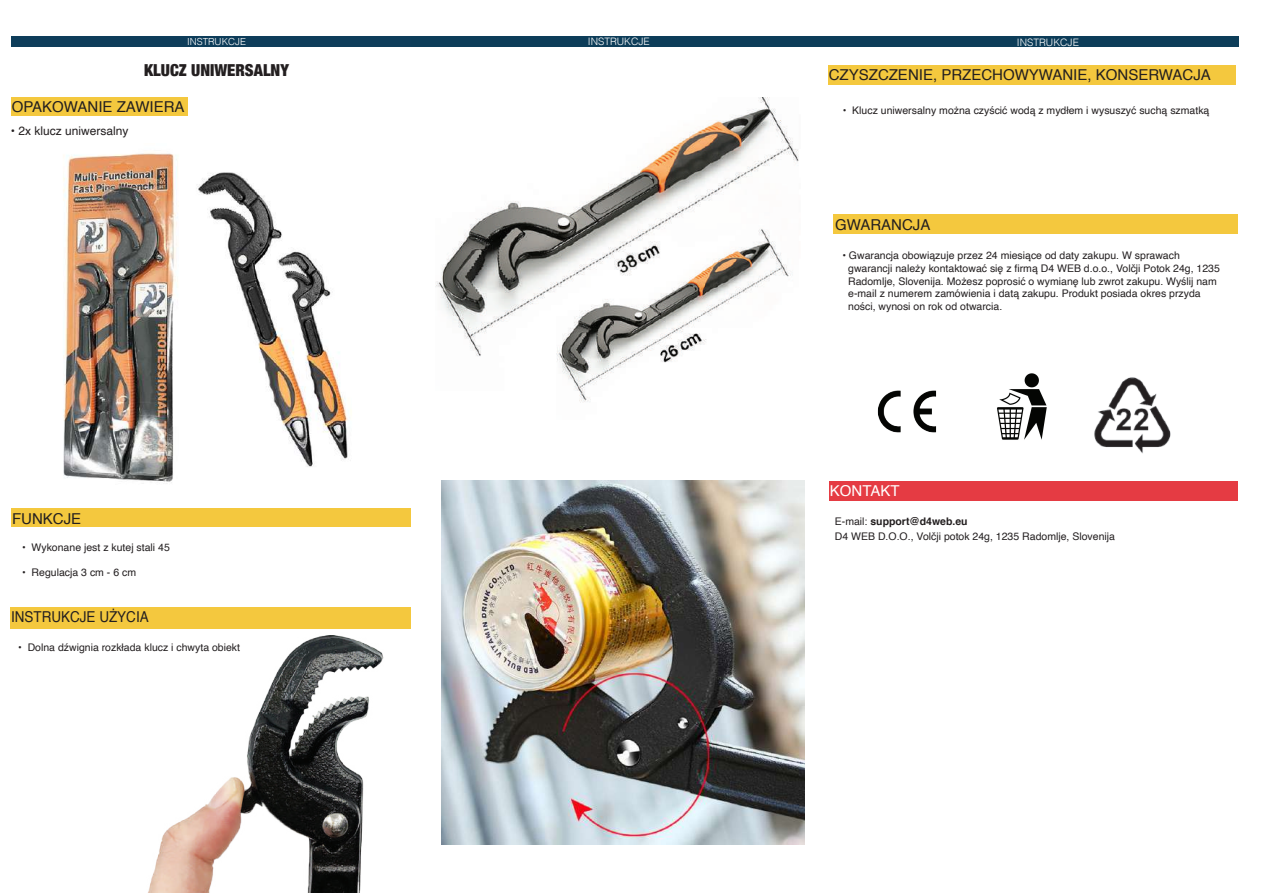
<style>
.page{position:relative;width:1263px;height:893px;background:#fff}
.page>*{position:absolute;margin:0;border:0;box-sizing:border-box;transform-origin:0 0}
.t1{font:900 condensed 16.5px "Helvetica Neue";color:#231f20}
.t2{font:15px "Helvetica";color:#231f20}
.t3{font:15px "Helvetica";color:#231f20;scale:.9 1}
.t4{font:15px "Helvetica";color:#fff}
.t5{font:12px "Helvetica";color:#231f20}
.t6{font:10.5px/12.6px "Helvetica";color:#231f20}
.t7{font:300 10.2px "Helvetica";color:#fff}
.t8{font:300 9.75px "Helvetica";color:#fff}
.s1{font-weight:700}
</style>
<div class="page">
<div style="left:11px;top:97px;width:176px;height:19px;background:#f4c83e"></div>
<div style="left:11px;top:508px;width:399px;height:19px;background:#f4c83e"></div>
<div style="left:11px;top:36px;width:400px;height:11px;background:#0e3d5a"></div>
<div style="left:411px;top:36px;width:418px;height:11px;background:#0d3d59"></div>
<div style="left:11px;top:607px;width:400px;height:21px;background:#f4c83e"></div>
<div style="left:829px;top:36px;width:409px;height:11px;background:#0d3d59"></div>
<div style="left:828px;top:65px;width:408px;height:19px;background:#f4c83e"></div>
<div style="left:833px;top:215px;width:405px;height:19px;background:#f4c83e"></div>
<div style="left:830px;top:481px;width:408px;height:19px;background:#e53b43"></div>
<img style="left:997px;top:373px;width:50px;height:67px">
<img style="left:436px;top:97px;width:363px;height:306px">
<img style="left:1094px;top:377px;width:77px;height:77px">
<img style="left:63px;top:152px;width:285px;height:331px">
<img style="left:130px;top:628px;width:278px;height:265px">
<img style="left:442px;top:481px;width:363px;height:363px">
<img style="left:877px;top:390px;width:60px;height:43px">
<p class="t8" style="left:187px;top:33px;width:60px">INSTRUKCJE</p>
<h1 class="t1" style="left:144px;top:56px;width:146px">KLUCZ UNIWERSALNY</h1>
<h2 class="t2" style="left:12px;top:96px;width:174px">OPAKOWANIE ZAWIERA</h2>
<p class="t5" style="left:11px;top:122px;width:119px">• 2x klucz uniwersalny</p>
<h2 class="t2" style="left:12px;top:507px;width:71px">FUNKCJE</h2>
<p class="t6" style="left:22px;top:542px;width:149px">• Wykonane jest z kutej stali 45</p>
<p class="t6" style="left:22px;top:567px;width:115px">• Regulacja 3 cm - 6 cm</p>
<h2 class="t3" style="left:11px;top:605px;width:154px">INSTRUKCJE UŻYCIA</h2>
<p class="t6" style="left:18px;top:641px;width:223px">• Dolna dźwignia rozkłada klucz i chwyta obiekt</p>
<p class="t7" style="left:588px;top:33px;width:63px">INSTRUKCJE</p>
<p class="t7" style="left:1017px;top:34px;width:63px">INSTRUKCJE</p>
<h2 class="t2" style="left:829px;top:63px;width:383px">CZYSZCZENIE, PRZECHOWYWANIE, KONSERWACJA</h2>
<p class="t6" style="left:843px;top:104px;width:368px">• Klucz uniwersalny można czyścić wodą z mydłem i wysuszyć suchą szmatką</p>
<h2 class="t2" style="left:835px;top:213px;width:97px">GWARANCJA</h2>
<p class="t6" style="left:848px;top:250px;width:373px;text-indent:-6px">• Gwarancja obowiązuje przez 24 miesiące od daty zakupu. W sprawach gwarancji należy kontaktować się z firmą D4 WEB d.o.o., Volčji Potok 24g, 1235<br>Radomlje, Slovenija. Możesz poprosić o wymianę lub zwrot zakupu. Wyślij nam e-mail z numerem zamówienia i datą zakupu. Produkt posiada okres przyda ności, wynosi on rok od otwarcia.</p>
<h2 class="t4" style="left:830px;top:479px;width:71px">KONTAKT</h2>
<p class="t6" style="left:835px;top:514px;width:282px;line-height:15px">E-mail: <span class="s1">support@d4web.eu<br></span>D4 WEB D.O.O., Volčji potok 24g, 1235 Radomlje, Slovenija</p>
</div>
